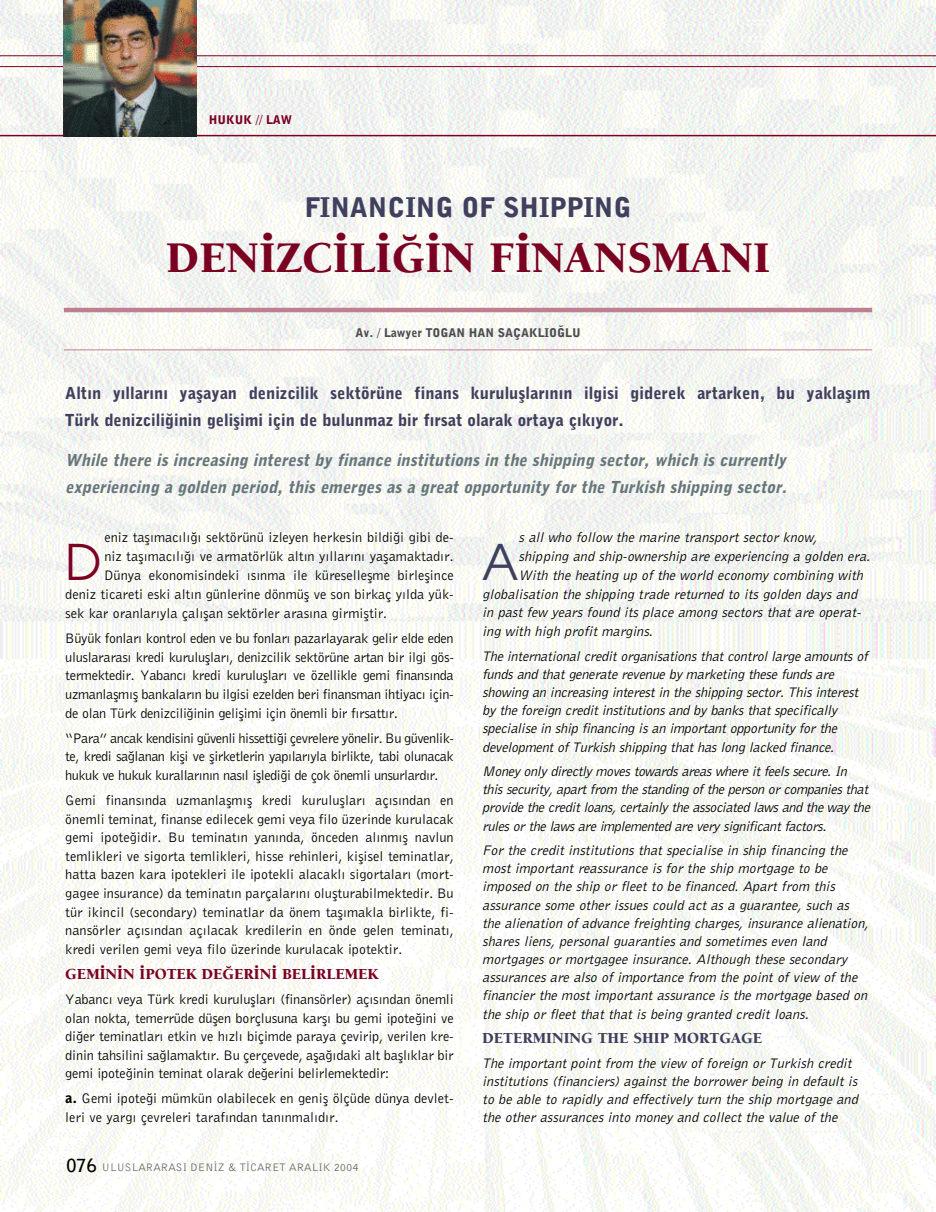
<style>
.page{position:relative;width:936px;height:1212px;background:#fff}
.page>*{position:absolute;margin:0;border:0;box-sizing:border-box;transform-origin:0 0}
.t1{font:48.9px "Avant Gar Turk";color:#7b0123}
.t2{font:48.9px "Avant Gar Turk";color:#403f5d}
.t3{font:45px "Berkeley T Black";color:#7b0123}
.t4{font:27px "Bell Gothic BT Black Ti";color:#403f5d}
.t5{font:16.5px/27px "Bell Gothic BT Black Elekt Italic Ti";color:#66767a}
.t6{font:16.5px/27px "Bell Gothic BT Black Ti";color:#403f5d}
.t7{font:15.75px "Berkeley T Black";color:#7b0123}
.t8{font:15.75px "Berkeley T Black";color:#403f5d}
.t9{font:14.25px/18.6px "Bell Gothic BT Roman Ti";color:#000;text-align:justify}
.t10{font:14.25px/18.1px "Bell Gothic BT Elek Italic Ti";color:#000}
.t11{font:14.25px/18.1px "Bell Gothic BT Elek Italic Ti";letter-spacing:-.03em;color:#000}
.t12{font:12px "Bell Gothic BT Black Ti";color:#4d4d4d}
.t13{font:12px "Bell Gothic BT Black Ti";color:#7b0123}
.t14{font:11.25px "Bell Gothic BT Roman Ti";color:#666}
.s1{font-family:"Bell Gothic BT Black Ti"}
.s2{font-family:"Bell Gothic BT Bold Ti";font-size:18px;color:#000}
</style>
<div class="page">
<img style="left:0;top:0;width:935px;height:1212px">
<hr style="left:0;top:55px;width:935px;height:1px;background:#7b0123">
<hr style="left:0;top:66px;width:935px;height:1px;background:#7b0123">
<hr style="left:0;top:135px;width:935px;height:1px;background:#7b0123">
<hr style="left:64px;top:308px;width:808px;height:4px;background:#bd8091">
<hr style="left:64px;top:349px;width:808px;height:1px;background:#bd8091">
<img style="left:64px;top:0;width:132px;height:136px">
<p class="t13" style="left:209px;top:112px;width:85px">HUKUK // LAW</p>
<h3 class="t4" style="left:304px;top:190px;width:328px">FINANCING OF SHIPPING</h3>
<h2 class="t3" style="left:166px;top:224px;width:605px">DEN‹ZC‹L‹⁄‹N F‹NANSMANI</h2>
<p class="t12" style="left:355px;top:325px;width:227px">Av. / Lawyer TOGAN HAN SAÇAKLIO⁄LU</p>
<p class="t6" style="left:65px;top:380px;width:806px">Alt›n y›llar›n› yaflayan denizcilik sektörüne finans kurulufllar›n›n ilgisi giderek artarken, bu yaklafl›m<br>Türk denizcili¤inin geliflimi için de bulunmaz bir f›rsat olarak ortaya ç›k›yor.</p>
<p class="t5" style="left:65px;top:446px;width:723px">While there is increasing interest by finance institutions in the shipping sector, which is currently experiencing a golden period, this emerges as a great opportunity for the Turkish shipping sector.</p>
<p class="t9" style="left:104px;top:528px;width:351px">eniz tafl›mac›l›¤› sektörünü izleyen herkesin bildi¤i gibi de-</p>
<p class="t9" style="left:104px;top:547px;width:351px">niz tafl›mac›l›¤› ve armatörlük alt›n y›llar›n› yaflamaktad›r.</p>
<p class="t9" style="left:104px;top:566px;width:351px">Dünya ekonomisindeki ›s›nma ile küreselleflme birleflince</p>
<p class="t9" style="left:65px;top:585px;width:390px">deniz ticareti eski alt›n günlerine dönmüfl ve son birkaç y›lda yük-</p>
<p class="t9" style="left:65px;top:604px;width:323px">sek kar oranlar›yla çal›flan sektörler aras›na girmifltir.</p>
<p class="t9" style="left:65px;top:629px;width:390px">Büyük fonlar› kontrol eden ve bu fonlar› pazarlayarak gelir elde eden uluslararas› kredi kurulufllar›, denizcilik sektörüne artan bir ilgi gös&shy;termektedir. Yabanc› kredi kurulufllar› ve özellikle gemi finans›nda uzmanlaflm›fl bankalar›n bu ilgisi ezelden beri finansman ihtiyac› için&shy;de olan Türk denizcili¤inin geliflimi için önemli bir f›rsatt›r.</p>
<p class="t9" style="left:65px;top:728px;width:390px">“Para” ancak kendisini güvenli hissetti¤i çevrelere yönelir. Bu güvenlik&shy;te, kredi sa¤lanan kifli ve flirketlerin yap›lar›yla birlikte, tabi olunacak hukuk ve hukuk kurallar›n›n nas›l iflledi¤i de çok önemli unsurlard›r.</p>
<p class="t9" style="left:65px;top:790px;width:390px">Gemi finans›nda uzmanlaflm›fl kredi kurulufllar› aç›s›ndan en önemli teminat, finanse edilecek gemi veya filo üzerinde kurulacak gemi ipote¤idir. Bu teminat›n yan›nda, önceden al›nm›fl navlun temlikleri ve sigorta temlikleri, hisse rehinleri, kiflisel teminatlar, hatta bazen kara ipotekleri ile ipotekli alacakl› sigortalar› (mort&shy;gagee insurance) da teminat›n parçalar›n› oluflturabilmektedir. Bu tür ikincil (secondary) teminatlar da önem tafl›makla birlikte, fi&shy;nansörler aç›s›ndan aç›lacak kredilerin en önde gelen teminat›, kredi verilen gemi veya filo üzerinde kurulacak ipotektir.</p>
<p class="t7" style="left:65px;top:962px;width:314px">GEM‹N‹N ‹POTEK DE⁄ER‹N‹ BEL‹RLEMEK</p>
<p class="t9" style="left:65px;top:989px;width:390px">Yabanc› veya Türk kredi kurulufllar› (finansörler) aç›s›ndan önemli olan nokta, temerrüde düflen borçlusuna karfl› bu gemi ipote¤ini ve di¤er teminatlar› etkin ve h›zl› biçimde paraya çevirip, verilen kre&shy;dinin tahsilini sa¤lamakt›r. Bu çerçevede, afla¤›daki alt bafll›klar bir gemi ipote¤inin teminat olarak de¤erini belirlemektedir:</p>
<p class="t9" style="left:65px;top:1089px;width:390px"><span class="s1">a.</span> Gemi ipote¤i mümkün olabilecek en genifl ölçüde dünya devlet&shy;leri ve yarg› çevreleri taraf›ndan tan›nmal›d›r.</p>
<h1 class="t1" style="left:65px;top:531px;width:38px">D</h1>
<p class="t14" style="left:67px;top:1161px;width:294px"><span class="s2">076</span> ULUSLARARASI DEN‹Z &amp; T‹CARET ARALIK 2004</p>
<p class="t10" style="left:518px;top:528px;width:300px">s all who follow the marine transport sector know,</p>
<p class="t10" style="left:518px;top:547px;width:353px">shipping and ship-ownership are experiencing a golden era.</p>
<p class="t10" style="left:518px;top:566px;width:346px">With the heating up of the world economy combining with</p>
<p class="t10" style="left:482px;top:584px;width:376px">globalisation the shipping trade returned to its golden days and</p>
<p class="t10" style="left:482px;top:603px;width:380px">in past few years found its place among sectors that are operat-</p>
<p class="t10" style="left:482px;top:622px;width:172px">ing with high profit margins.</p>
<p class="t10" style="left:482px;top:646px;width:387px">The international credit organisations that control large amounts of funds and that generate revenue by marketing these funds are showing an increasing interest in the shipping sector. This interest by the foreign credit institutions and by banks that specifically specialise in ship financing is an important opportunity for the development of Turkish shipping that has long lacked finance.</p>
<p class="t11" style="left:482px;top:762px;width:389px">Money only directly moves towards areas where it feels secure. In this security, apart from the standing of the person or companies that provide the credit loans, certainly the associated laws and the way the rules or the laws are implemented are very significant factors.</p>
<p class="t10" style="left:482px;top:841px;width:387px">For the credit institutions that specialise in ship financing the most important reassurance is for the ship mortgage to be imposed on the ship or fleet to be financed. Apart from this assurance some other issues could act as a guarantee, such as the alienation of advance freighting charges, insurance alienation, shares liens, personal guaranties and sometimes even land mortgages or mortgagee insurance. Although these secondary assurances are also of importance from the point of view of the financier the most important assurance is the mortgage based on the ship or fleet that that is being granted credit loans.</p>
<p class="t8" style="left:482px;top:1026px;width:281px">DETERMINING THE SHIP MORTGAGE</p>
<p class="t10" style="left:482px;top:1053px;width:377px">The important point from the view of foreign or Turkish credit institutions (financiers) against the borrower being in default is to be able to rapidly and effectively turn the ship mortgage and the other assurances into money and collect the value of the</p>
<h1 class="t2" style="left:482px;top:531px;width:38px">A</h1>
</div>
